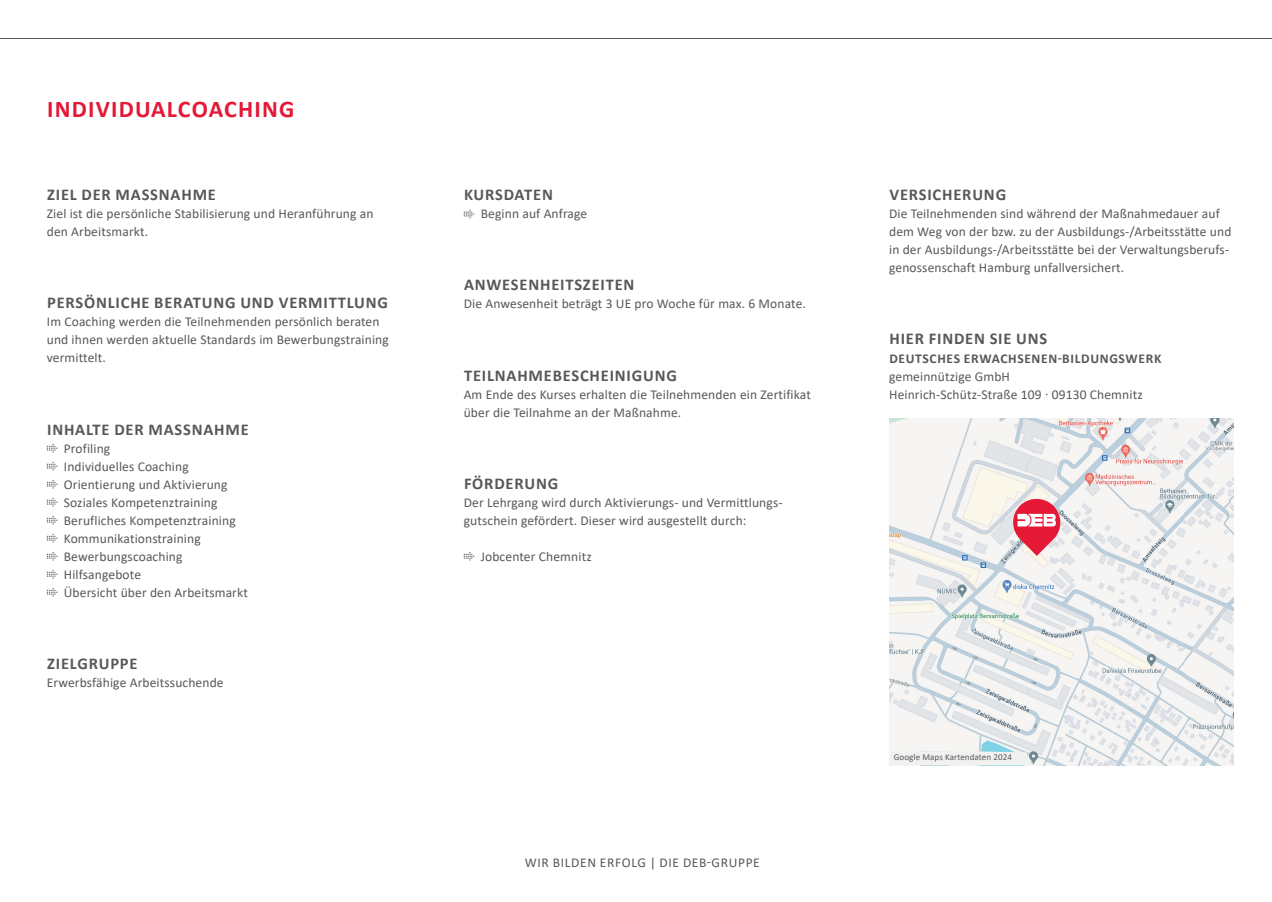
<style>
.page{position:relative;width:1272px;height:902px;background:#fff}
.page>*{position:absolute;margin:0;border:0;box-sizing:border-box;transform-origin:0 0}
.t1{font:700 24px "Calibri";letter-spacing:.05em;color:#e51836}
.t2{font:700 16.5px "Calibri";letter-spacing:.05em;color:#57585a}
.t3{font:13.5px/18px "Calibri";letter-spacing:.01em;color:#57585a}
.t4{font:700 13.5px "Calibri";letter-spacing:.05em;color:#57585a}
.t5{font:13.5px "Calibri";letter-spacing:.05em;color:#57585a}
.t6{font:9px "Calibri";letter-spacing:.01em;color:#57585a}
</style>
<div class="page">
<hr style="left:0;top:38px;width:1271px;height:1px;background:#57585a">
<svg style="left:47px;top:444px;width:10px;height:8px"></svg>
<svg style="left:47px;top:462px;width:10px;height:8px"></svg>
<svg style="left:47px;top:480px;width:10px;height:8px"></svg>
<svg style="left:47px;top:498px;width:10px;height:8px"></svg>
<svg style="left:47px;top:516px;width:10px;height:8px"></svg>
<svg style="left:47px;top:534px;width:10px;height:8px"></svg>
<svg style="left:47px;top:552px;width:10px;height:8px"></svg>
<svg style="left:47px;top:570px;width:10px;height:8px"></svg>
<svg style="left:47px;top:588px;width:10px;height:8px"></svg>
<svg style="left:463px;top:210px;width:11px;height:8px"></svg>
<svg style="left:463px;top:552px;width:11px;height:8px"></svg>
<img style="left:889px;top:418px;width:344px;height:347px">
<div style="left:889px;top:751px;width:139px;height:14px;background:#f1f1f0"></div>
<svg style="left:1010px;top:496px;width:52px;height:60px"></svg>
<h1 class="t1" style="left:47px;top:92px;width:248px">INDIVIDUALCOACHING</h1>
<p class="t2" style="left:47px;top:183px;width:170px">ZIEL DER MASSNAHME</p>
<p class="t3" style="left:47px;top:204px;width:328px">Ziel ist die persönliche Stabilisierung und Heranführung an den Arbeitsmarkt.</p>
<p class="t2" style="left:47px;top:291px;width:342px">PERSÖNLICHE BERATUNG UND VERMITTLUNG</p>
<p class="t3" style="left:47px;top:312px;width:343px">Im Coaching werden die Teilnehmenden persönlich beraten und ihnen werden aktuelle Standards im Bewerbungstraining vermittelt.</p>
<p class="t2" style="left:47px;top:417px;width:203px">INHALTE DER MASSNAHME</p>
<p class="t3" style="left:64px;top:438px;width:186px">Profiling<br>Individuelles Coaching<br>Orientierung und Aktivierung<br>Soziales Kompetenztraining<br>Berufliches Kompetenztraining<br>Kommunikationstraining<br>Bewerbungscoaching<br>Hilfsangebote<br>Übersicht über den Arbeitsmarkt</p>
<p class="t2" style="left:47px;top:651px;width:92px">ZIELGRUPPE</p>
<p class="t3" style="left:47px;top:672px;width:178px">Erwerbsfähige Arbeitssuchende</p>
<p class="t2" style="left:464px;top:183px;width:90px">KURSDATEN</p>
<p class="t3" style="left:480px;top:204px;width:108px">Beginn auf Anfrage</p>
<p class="t2" style="left:464px;top:273px;width:172px">ANWESENHEITSZEITEN</p>
<p class="t3" style="left:463px;top:294px;width:344px">Die Anwesenheit beträgt 3 UE pro Woche für max. 6 Monate.</p>
<p class="t2" style="left:464px;top:363px;width:214px">TEILNAHMEBESCHEINIGUNG</p>
<p class="t3" style="left:463px;top:384px;width:349px">Am Ende des Kurses erhalten die Teilnehmenden ein Zertifikat über die Teilnahme an der Maßnahme.</p>
<p class="t2" style="left:464px;top:471px;width:96px">FÖRDERUNG</p>
<p class="t3" style="left:463px;top:492px;width:320px">Der Lehrgang wird durch Aktivierungs- und Vermittlungs&shy;gutschein gefördert. Dieser wird ausgestellt durch:</p>
<p class="t3" style="left:480px;top:546px;width:112px">Jobcenter Chemnitz</p>
<p class="t5" style="left:525px;top:852px;width:236px">WIR BILDEN ERFOLG | DIE DEB-GRUPPE</p>
<p class="t2" style="left:889px;top:183px;width:118px">VERSICHERUNG</p>
<p class="t3" style="left:889px;top:204px;width:344px">Die Teilnehmenden sind während der Maßnahmedauer auf dem Weg von der bzw. zu der Ausbildungs-/Arbeitsstätte und in der Ausbildungs-/Arbeitsstätte bei der Verwaltungsberufs&shy;genossenschaft Hamburg unfallversichert.</p>
<p class="t2" style="left:889px;top:327px;width:159px">HIER FINDEN SIE UNS</p>
<p class="t4" style="left:889px;top:348px;width:273px">DEUTSCHES ERWACHSENEN-BILDUNGSWERK</p>
<p class="t3" style="left:889px;top:366px;width:255px">gemeinnützige GmbH<br>Heinrich-Schütz-Straße 109 · 09130 Chemnitz</p>
<p class="t6" style="left:893px;top:750px;width:120px">Google Maps Kartendaten 2024</p>
</div>
